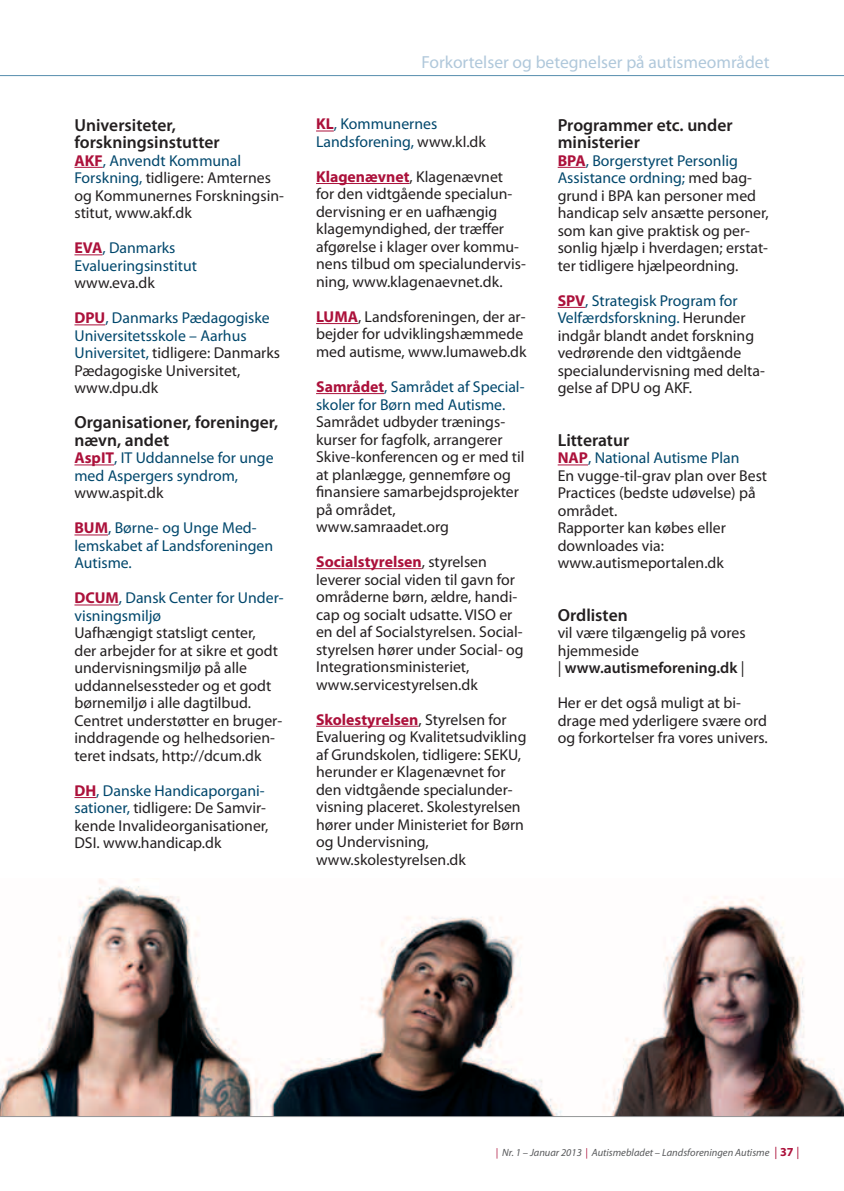
<style>
.page{position:relative;width:844px;height:1191px;background:#fff}
.page>*{position:absolute;margin:0;border:0;box-sizing:border-box;transform-origin:0 0}
.t1{font:600 17.5px/17.5px "Myriad Pro";color:#231f20}
.t2{font:17.5px "Myriad Pro";color:#b0c8db}
.t3{font:15.75px/17.5px "Myriad Pro";color:#231f20}
.t4{font:15.75px/17.5px "Myriad Pro";color:#00476c}
.t5{font:italic 10.5px "Myriad Pro";color:#58595b}
.s1{font-weight:700;color:#ac113b}
.s2{color:#00476c}
.s3{color:#231f20}
.s4{font-weight:600}
.s5{color:#ac113b}
.s6{font-style:normal;font-size:12.25px;color:#ac113b}
.s7{font-weight:700;font-style:normal;font-size:12.25px;color:#ac113b}
</style>
<div class="page">
<img style="left:0;top:878px;width:843px;height:238px">
<svg style="left:74px;top:167px;width:29px;height:1px"></svg>
<svg style="left:74px;top:254px;width:28px;height:1px"></svg>
<hr style="left:74px;top:324px;width:31px;height:1px;background:#ac113b">
<hr style="left:74px;top:464px;width:40px;height:1px;background:#ac113b">
<hr style="left:74px;top:534px;width:34px;height:1px;background:#ac113b">
<hr style="left:74px;top:604px;width:45px;height:1px;background:#ac113b">
<svg style="left:74px;top:797px;width:22px;height:1px"></svg>
<svg style="left:316px;top:131px;width:18px;height:1px"></svg>
<hr style="left:316px;top:183px;width:93px;height:1px;background:#ac113b">
<hr style="left:316px;top:323px;width:42px;height:1px;background:#ac113b">
<hr style="left:316px;top:393px;width:68px;height:1px;background:#ac113b">
<hr style="left:316px;top:568px;width:105px;height:1px;background:#ac113b">
<hr style="left:316px;top:726px;width:102px;height:1px;background:#ac113b">
<svg style="left:557px;top:167px;width:28px;height:1px"></svg>
<svg style="left:557px;top:307px;width:28px;height:1px"></svg>
<hr style="left:557px;top:464px;width:31px;height:1px;background:#ac113b">
<hr style="left:0;top:75px;width:843px;height:1px;background:#568dad">
<hr style="left:0;top:1116px;width:843px;height:1px;background:#949698">
<p class="t1" style="left:74px;top:116px;width:147px">Universiteter, forskningsinstutter</p>
<p class="t3" style="left:74px;top:151px;width:211px"><span class="s1">AKF</span><span class="s2">, Anvendt Kommunal<br>Forskning,</span> tidligere: Amternes og Kommunernes Forskningsin&shy;stitut, www.akf.dk</p>
<p class="t4" style="left:74px;top:239px;width:124px"><span class="s1">EVA</span>, Danmarks<br>Evalueringsinstitut</p>
<p class="t3" style="left:74px;top:274px;width:82px">www.eva.dk</p>
<p class="t4" style="left:74px;top:309px;width:207px"><span class="s1">DPU</span>, Danmarks Pædagogiske<br>Universitetsskole – Aarhus<br>Universitet, <span class="s3">tidligere: Danmarks<br>Pædagogiske Universitet, www.dpu.dk</span></p>
<p class="t1" style="left:74px;top:413px;width:205px">Organisationer, foreninger, nævn, andet</p>
<p class="t4" style="left:74px;top:449px;width:200px"><span class="s1">AspIT</span>, IT Uddannelse for unge med Aspergers syndrom,</p>
<p class="t3" style="left:74px;top:484px;width:90px">www.aspit.dk</p>
<p class="t4" style="left:74px;top:519px;width:200px"><span class="s1">BUM</span>, Børne- og Unge Med&shy;lemskabet af Landsforeningen<br>Autisme.</p>
<p class="t4" style="left:74px;top:589px;width:210px"><span class="s1">DCUM</span>, Dansk Center for Under&shy;visningsmiljø</p>
<p class="t3" style="left:74px;top:624px;width:209px">Uafhængigt statsligt center,<br>der arbejder for at sikre et godt undervisningsmiljø på alle uddannelsessteder og et godt børnemiljø i alle dagtilbud.<br>Centret understøtter en bruger&shy;inddragende og helhedsorien&shy;teret indsats, http://dcum.dk</p>
<p class="t3" style="left:74px;top:781px;width:195px"><span class="s1">DH</span><span class="s2">, Danske Handicaporgani&shy;sationer,</span> tidligere: De Samvir&shy;kende Invalideorganisationer,<br>DSI. www.handicap.dk</p>
<p class="t2" style="left:421px;top:51px;width:349px">Forkortelser og betegnelser på autismeområdet</p>
<p class="t4" style="left:316px;top:115px;width:171px"><span class="s1">KL</span>, Kommunernes<br>Landsforening, <span class="s3">www.kl.dk</span></p>
<p class="t3" style="left:316px;top:168px;width:211px"><span class="s1">Klagenævnet</span>, Klagenævnet<br>for den vidtgående specialun&shy;dervisning er en uafhængig klagemyndighed, der træffer afgørelse i klager over kommu&shy;nens tilbud om specialundervis&shy;ning, www.klagenaevnet.dk.</p>
<p class="t3" style="left:316px;top:308px;width:212px"><span class="s1">LUMA</span>, Landsforeningen, der ar&shy;bejder for udviklingshæmmede med autisme, www.lumaweb.dk</p>
<p class="t4" style="left:316px;top:378px;width:210px"><span class="s1">Samrådet</span>, Samrådet af Special&shy;skoler for Børn med Autisme.</p>
<p class="t3" style="left:316px;top:413px;width:210px">Samrådet udbyder trænings&shy;kurser for fagfolk, arrangerer<br>Skive-konferencen og er med til at planlægge, gennemføre og finansiere samarbejdsprojekter på området, www.samraadet.org</p>
<p class="t3" style="left:316px;top:553px;width:209px"><span class="s1">Socialstyrelsen</span>, styrelsen leverer social viden til gavn for områderne børn, ældre, handi&shy;cap og socialt udsatte. VISO er en del af Socialstyrelsen. Social&shy;styrelsen hører under Social- og<br>Integrationsministeriet, www.servicestyrelsen.dk</p>
<p class="t3" style="left:316px;top:710px;width:212px"><span class="s1">Skolestyrelsen</span>, Styrelsen for<br>Evaluering og Kvalitetsudvikling af Grundskolen, tidligere: SEKU, herunder er Klagenævnet for den vidtgående specialunder&shy;visning placeret. Skolestyrelsen hører under Ministeriet for Børn og Undervisning, www.skolestyrelsen.dk</p>
<p class="t1" style="left:557px;top:116px;width:176px">Programmer etc. under ministerier</p>
<p class="t3" style="left:557px;top:151px;width:212px"><span class="s1">BPA</span><span class="s2">, Borgerstyret Personlig<br>Assistance ordning;</span> med bag&shy;grund i BPA kan personer med handicap selv ansætte personer, som kan give praktisk og per&shy;sonlig hjælp i hverdagen; erstat&shy;ter tidligere hjælpeordning.</p>
<p class="t3" style="left:557px;top:291px;width:209px"><span class="s1">SPV</span><span class="s2">, Strategisk Program for<br>Velfærdsforskning.</span> Herunder indgår blandt andet forskning vedrørende den vidtgående specialundervisning med delta&shy;gelse af DPU og AKF.</p>
<p class="t1" style="left:557px;top:431px;width:73px">Litteratur</p>
<p class="t3" style="left:557px;top:449px;width:211px"><span class="s1">NAP</span><span class="s2">, National Autisme Plan<br></span>En vugge-til-grav plan over Best<br>Practices (bedste udøvelse) på området.<br>Rapporter kan købes eller downloades via: www.autismeportalen.dk</p>
<p class="t1" style="left:557px;top:606px;width:71px">Ordlisten</p>
<p class="t3" style="left:557px;top:624px;width:189px">vil være tilgængelig på vores hjemmeside<br>| <span class="s4">www.autismeforening.dk</span> |</p>
<p class="t3" style="left:557px;top:694px;width:211px">Her er det også muligt at bi&shy;drage med yderligere svære ord og forkortelser fra vores univers.</p>
<p class="t5" style="left:496px;top:1145px;width:305px"><span class="s5">|</span> Nr. 1 – Januar 2013 <span class="s5">|</span> Autismebladet – Landsforeningen Autisme <span class="s6">|</span> <span class="s7">37</span> <span class="s6">|</span></p>
</div>
